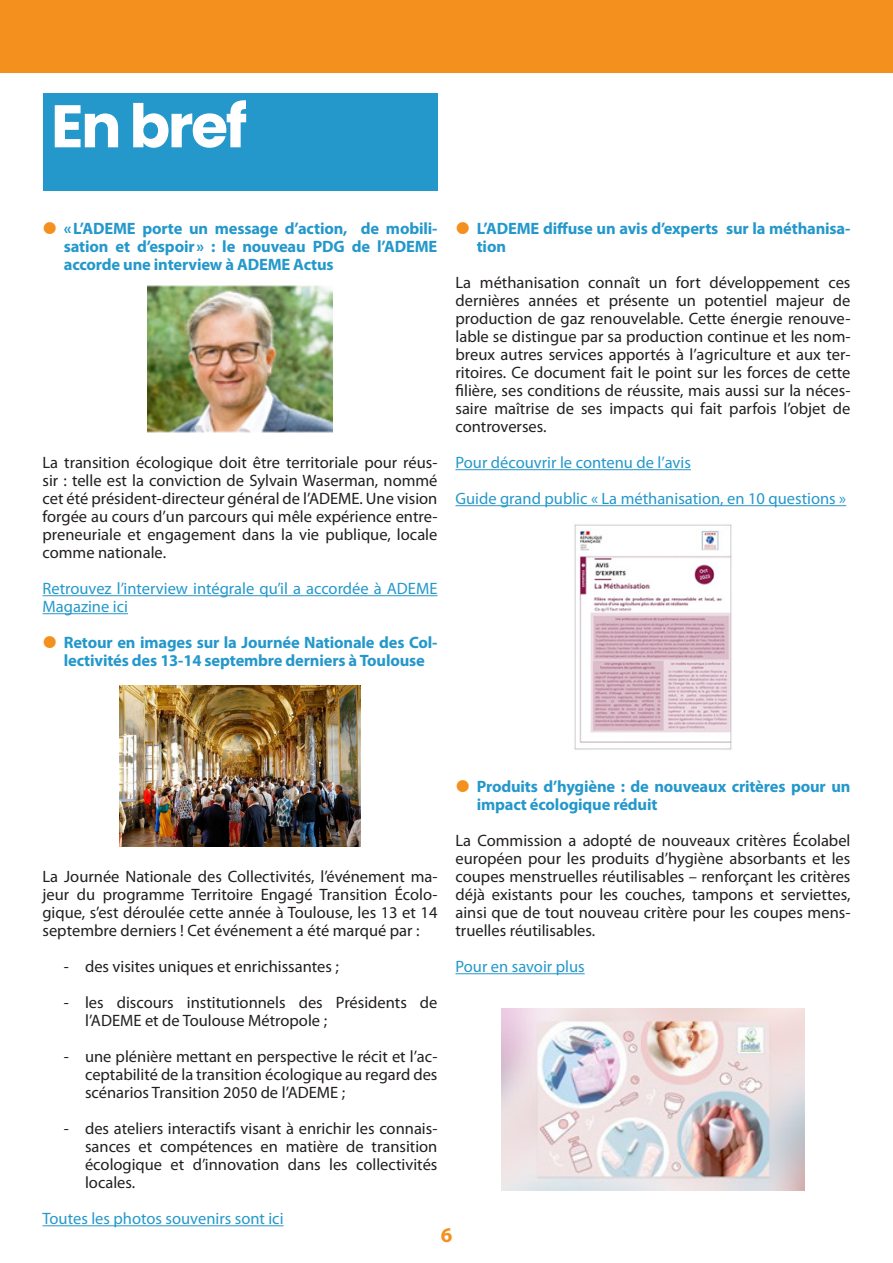
<style>
.page{position:relative;width:893px;height:1263px;background:#fff}
.page>*{position:absolute;margin:0;border:0;box-sizing:border-box;transform-origin:0 0}
.t1{font:700 60px "Poppins";letter-spacing:-.04em;color:#fff}
.t2{font:700 21px "Myriad Pro";color:#f4901d}
.t3{font:16.5px/18px "Myriad Pro";color:#231f20;text-align:justify}
.t4{font:700 16.5px/18px "Myriad Pro";letter-spacing:-.01em;color:#2498cb}
.t5{font:16.5px/18px "Myriad Pro";color:#2498cb}
</style>
<div class="page">
<div style="left:0;top:0;width:893px;height:72px;background:#f4901d"></div>
<hr style="left:43px;top:595px;width:394px;height:1px;background:#2498cb">
<hr style="left:43px;top:613px;width:85px;height:1px;background:#2498cb">
<hr style="left:43px;top:1225px;width:241px;height:1px;background:#2498cb">
<hr style="left:455px;top:469px;width:236px;height:1px;background:#2498cb">
<hr style="left:455px;top:505px;width:391px;height:1px;background:#2498cb">
<hr style="left:455px;top:973px;width:130px;height:1px;background:#2498cb">
<div style="left:43px;top:94px;width:394px;height:97px;background:#2498cb"></div>
<img style="left:148px;top:286px;width:184px;height:146px">
<img style="left:119px;top:685px;width:242px;height:161px">
<img style="left:501px;top:1008px;width:304px;height:182px">
<img style="left:574px;top:524px;width:158px;height:226px">
<p class="t1" style="left:51px;top:91px;width:198px">En bref</p>
<p class="t4" style="left:64px;top:219px;width:375px;text-align:justify">«L’ADEME porte un message d’action, de mobili&shy;sation et d’espoir» : le nouveau PDG de l’ADEME accorde une interview à ADEME Actus</p>
<p class="t3" style="left:43px;top:453px;width:396px">La transition écologique doit être territoriale pour réus&shy;sir : telle est la conviction de Sylvain Waserman, nommé cet été président-directeur général de l’ADEME. Une vision forgée au cours d’un parcours qui mêle expérience entre&shy;preneuriale et engagement dans la vie publique, locale comme nationale.</p>
<p class="t5" style="left:43px;top:579px;width:396px">Retrouvez l’interview intégrale qu’il a accordée à ADEME<br>Magazine ici</p>
<p class="t4" style="left:64px;top:633px;width:375px">Retour en images sur la Journée Nationale des Col&shy;lectivités des 13-14 septembre derniers à Toulouse</p>
<p class="t4" style="left:477px;top:219px;width:375px">L’ADEME diffuse un avis d’experts sur la méthanisa&shy;tion</p>
<p class="t3" style="left:455px;top:273px;width:396px">La méthanisation connaît un fort développement ces dernières années et présente un potentiel majeur de production de gaz renouvelable. Cette énergie renouve&shy;lable se distingue par sa production continue et les nom&shy;breux autres services apportés à l’agriculture et aux ter&shy;ritoires. Ce document fait le point sur les forces de cette filière, ses conditions de réussite, mais aussi sur la néces&shy;saire maîtrise de ses impacts qui fait parfois l’objet de controverses.</p>
<p class="t5" style="left:455px;top:453px;width:237px">Pour découvrir le contenu de l’avis</p>
<p class="t5" style="left:455px;top:489px;width:392px">Guide grand public « La méthanisation, en 10 questions »</p>
<p class="t4" style="left:477px;top:777px;width:375px">Produits d’hygiène : de nouveaux critères pour un impact écologique réduit</p>
<p class="t3" style="left:455px;top:831px;width:396px">La Commission a adopté de nouveaux critères Écolabel européen pour les produits d’hygiène absorbants et les coupes menstruelles réutilisables – renforçant les critères déjà existants pour les couches, tampons et serviettes, ainsi que de tout nouveau critère pour les coupes mens&shy;truelles réutilisables.</p>
<p class="t5" style="left:455px;top:957px;width:131px">Pour en savoir plus</p>
<p class="t3" style="left:43px;top:867px;width:396px">La Journée Nationale des Collectivités, l’événement ma&shy;jeur du programme Territoire Engagé Transition Écolo&shy;gique, s’est déroulée cette année à Toulouse, les 13 et 14 septembre derniers ! Cet événement a été marqué par :</p>
<p class="t3" style="left:64px;top:957px;width:277px">- des visites uniques et enrichissantes ;</p>
<p class="t3" style="left:85px;top:993px;width:354px;text-indent:-21px">- les discours institutionnels des Présidents de l’ADEME et de Toulouse Métropole ;</p>
<p class="t3" style="left:85px;top:1047px;width:354px;text-indent:-21px">- une plénière mettant en perspective le récit et l’ac&shy;ceptabilité de la transition écologique au regard des scénarios Transition 2050 de l’ADEME ;</p>
<p class="t3" style="left:85px;top:1119px;width:354px;text-indent:-21px">- des ateliers interactifs visant à enrichir les connais&shy;sances et compétences en matière de transition écologique et d’innovation dans les collectivités locales.</p>
<p class="t5" style="left:43px;top:1209px;width:243px">Toutes les photos souvenirs sont ici</p>
<p class="t2" style="left:441px;top:1221px;width:13px">6</p>
</div>
